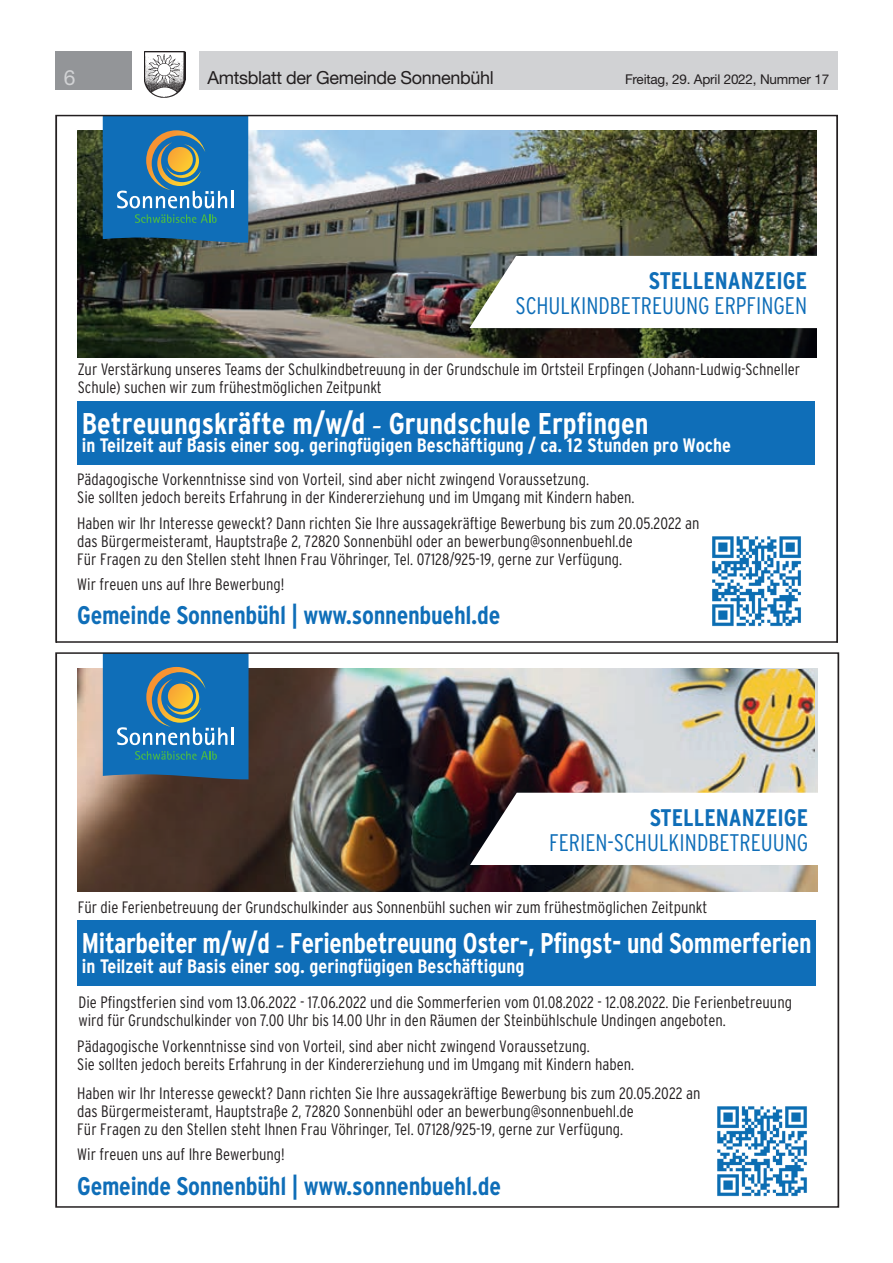
<style>
.page{position:relative;width:893px;height:1263px;background:#fff}
.page>*{position:absolute;margin:0;border:0;box-sizing:border-box;transform-origin:0 0}
.t1{font:700 30px "Interstate Condensed";color:#fff}
.t2{font:700 28.5px "Interstate Condensed";letter-spacing:-.015em;color:#fff;scale:.95 1}
.t3{font:700 25.5px "Interstate Condensed";letter-spacing:-.01em;color:#0f6eb8}
.t4{font:300 24px "Interstate Condensed";color:#0f6eb8}
.t5{font:700 24px "Interstate Condensed";color:#0f6eb8}
.t6{font:21px "Helvetica Neue LT Std";color:#d1d2d4}
.t7{font:700 19.5px "Interstate Condensed";color:#fff}
.t8{font:18px "Helvetica Neue LT Std";letter-spacing:-.02em;color:#231f20}
.t9{font:300 16.5px/18px "Interstate Condensed";color:#231f20}
.t10{font:13.5px "Helvetica Neue LT Std";letter-spacing:-.015em;color:#231f20}
.s1{font-family:"Minion Pro"}
</style>
<div class="page">
<div style="left:199px;top:51px;width:639px;height:38px;background:#d1d2d4"></div>
<div style="left:55px;top:51px;width:77px;height:38px;background:#939598"></div>
<img style="left:145px;top:51px;width:41px;height:47px">
<img style="left:77px;top:118px;width:740px;height:347px">
<div style="left:77px;top:401px;width:738px;height:63px;background:#0f6eb8"></div>
<img style="left:712px;top:536px;width:89px;height:91px">
<img style="left:77px;top:655px;width:741px;height:331px">
<div style="left:77px;top:920px;width:739px;height:65px;background:#0f6eb8"></div>
<img style="left:717px;top:1106px;width:90px;height:91px">
<p class="t6" style="left:64px;top:65px;width:13px">6</p>
<p class="t8" style="left:207px;top:67px;width:288px">Amtsblatt der Gemeinde Sonnenbühl</p>
<p class="t10" style="left:625px;top:71px;width:206px">Freitag, 29. April 2022, Nummer 17</p>
<h3 class="t5" style="left:649px;top:267px;width:160px">STELLENANZEIGE</h3>
<h3 class="t4" style="left:515px;top:292px;width:293px">SCHULKINDBETREUUNG ERPFINGEN</h3>
<p class="t9" style="left:78px;top:360px;width:724px">Zur Verstärkung unseres Teams der Schulkindbetreuung in der Grundschule im Ortsteil Erpfingen (Johann-Ludwig-Schneller<br>Schule) suchen wir zum frühestmöglichen Zeitpunkt</p>
<h1 class="t1" style="left:82px;top:406px;width:568px">Betreuungskräfte m/w/d <span class="s1">-</span> Grundschule Erpfingen</h1>
<p class="t7" style="left:82px;top:434px;width:651px">in Teilzeit auf Basis einer sog. geringfügigen Beschäftigung / ca. 12 Stunden pro Woche</p>
<p class="t9" style="left:77px;top:470px;width:559px">Pädagogische Vorkenntnisse sind von Vorteil, sind aber nicht zwingend Voraussetzung.<br>Sie sollten jedoch bereits Erfahrung in der Kindererziehung und im Umgang mit Kindern haben.</p>
<p class="t9" style="left:77px;top:514px;width:624px">Haben wir Ihr Interesse geweckt? Dann richten Sie Ihre aussagekräftige Bewerbung bis zum 20.05.2022 an das Bürgermeisteramt, Hauptstraße 2, 72820 Sonnenbühl oder an bewerbung@sonnenbuehl.de<br>Für Fragen zu den Stellen steht Ihnen Frau Vöhringer, Tel. 07128/925-19, gerne zur Verfügung.</p>
<p class="t9" style="left:77px;top:575px;width:209px">Wir freuen uns auf Ihre Bewerbung!</p>
<h3 class="t3" style="left:77px;top:601px;width:425px">Gemeinde Sonnenbühl | www.sonnenbuehl.de</h3>
<h3 class="t5" style="left:650px;top:804px;width:160px">STELLENANZEIGE</h3>
<h3 class="t4" style="left:549px;top:829px;width:261px">FERIEN-SCHULKINDBETREUUNG</h3>
<p class="t9" style="left:78px;top:898px;width:631px">Für die Ferienbetreuung der Grundschulkinder aus Sonnenbühl suchen wir zum frühestmöglichen Zeitpunkt</p>
<h2 class="t2" style="left:82px;top:927px;width:770px">Mitarbeiter m/w/d <span class="s1">-</span> Ferienbetreuung Oster-, Pfingst- und Sommerferien</h2>
<p class="t7" style="left:82px;top:955px;width:444px">in Teilzeit auf Basis einer sog. geringfügigen Beschäftigung</p>
<p class="t9" style="left:78px;top:993px;width:715px">Die Pfingstferien sind vom 13.06.2022 - 17.06.2022 und die Sommerferien vom 01.08.2022 - 12.08.2022. Die Ferienbetreuung wird für Grundschulkinder von 7.00 Uhr bis 14.00 Uhr in den Räumen der Steinbühlschule Undingen angeboten.</p>
<p class="t9" style="left:77px;top:1037px;width:558px">Pädagogische Vorkenntnisse sind von Vorteil, sind aber nicht zwingend Voraussetzung.<br>Sie sollten jedoch bereits Erfahrung in der Kindererziehung und im Umgang mit Kindern haben.</p>
<p class="t9" style="left:77px;top:1084px;width:625px">Haben wir Ihr Interesse geweckt? Dann richten Sie Ihre aussagekräftige Bewerbung bis zum 20.05.2022 an das Bürgermeisteramt, Hauptstraße 2, 72820 Sonnenbühl oder an bewerbung@sonnenbuehl.de<br>Für Fragen zu den Stellen steht Ihnen Frau Vöhringer, Tel. 07128/925-19, gerne zur Verfügung.</p>
<p class="t9" style="left:77px;top:1145px;width:209px">Wir freuen uns auf Ihre Bewerbung!</p>
<h3 class="t3" style="left:77px;top:1172px;width:425px">Gemeinde Sonnenbühl | www.sonnenbuehl.de</h3>
</div>
